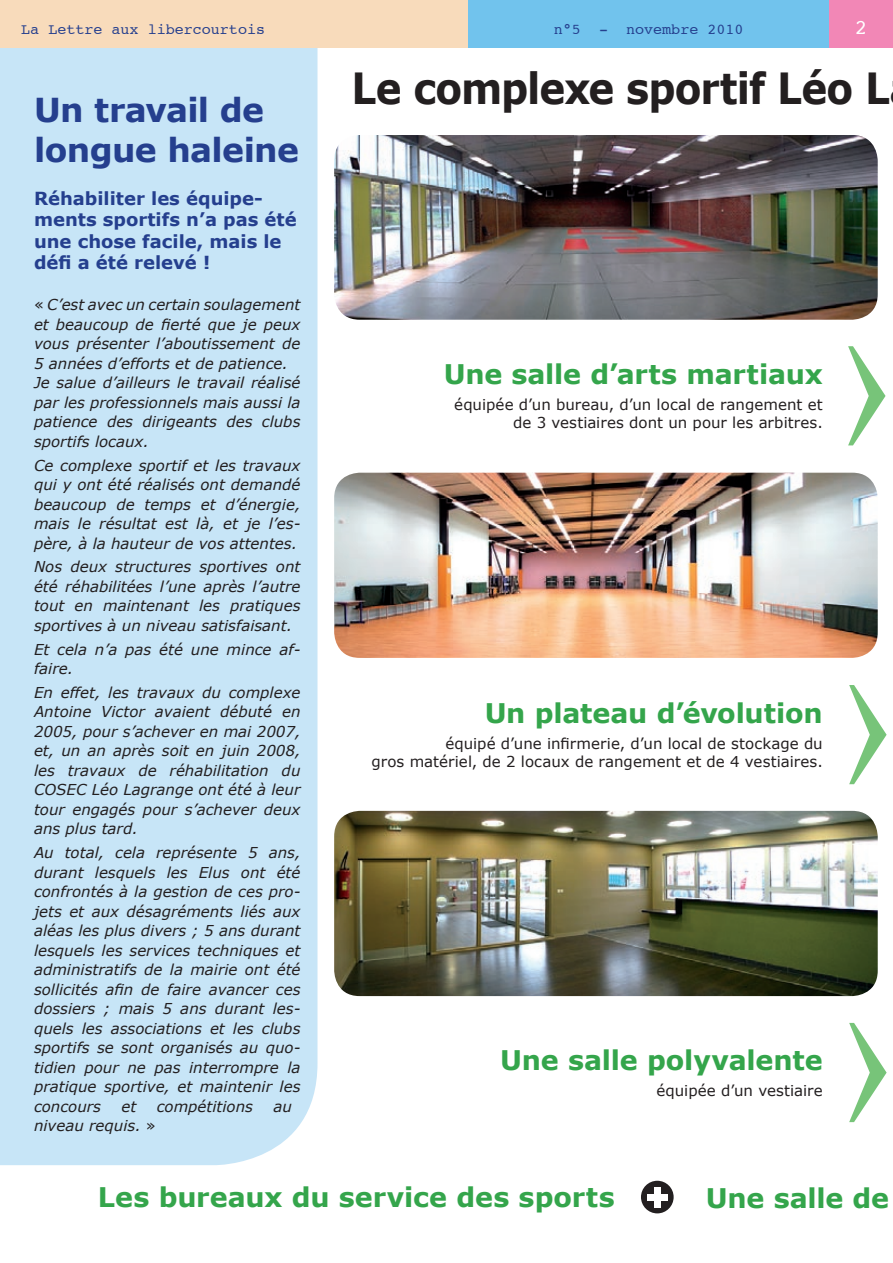
<style>
.page{position:relative;width:893px;height:1263px;background:#fff}
.page>*{position:absolute;margin:0;border:0;box-sizing:border-box;transform-origin:0 0}
.t1{font:700 42.9px "Verdana";letter-spacing:-.025em;color:#231f20;scale:.91 1}
.t2{font:700 33px/39.6px "Verdana";letter-spacing:-.02em;color:#253f8e}
.t3{font:700 27px "Verdana";letter-spacing:-.005em;color:#34a54b}
.t4{font:21px "Courier 10 Pitch BT";color:#fff}
.t5{font:700 18px/21.6px "Verdana";color:#253f8e}
.t6{font:italic 15px/19.5px "Verdana";color:#231f20;text-align:justify}
.t7{font:15px/18px "Verdana";color:#231f20;text-align:right}
.t8{font:15px "Courier 10 Pitch BT";color:#253f8e}
.s1{font-style:normal}
</style>
<div class="page">
<div style="left:0;top:48px;width:317px;height:1117px;background:#c7e5f7"></div>
<div style="left:0;top:0;width:471px;height:48px;background:#f8dbbb"></div>
<div style="left:468px;top:0;width:363px;height:48px;background:#71c3ed"></div>
<div style="left:829px;top:0;width:64px;height:48px;background:#f287b6"></div>
<div style="left:641px;top:1181px;width:33px;height:32px;background:#231f20;border-radius:50%"></div>
<div style="left:654px;top:1186px;width:7px;height:21px;background:#fff"></div>
<div style="left:647px;top:1194px;width:21px;height:6px;background:#fff"></div>
<img style="left:334px;top:811px;width:544px;height:185px;border-radius:26px">
<img style="left:334px;top:473px;width:544px;height:185px;border-radius:26px">
<img style="left:334px;top:135px;width:543px;height:185px;border-radius:26px">
<svg style="left:848px;top:346px;width:37px;height:99px"></svg>
<svg style="left:849px;top:685px;width:38px;height:99px"></svg>
<svg style="left:849px;top:1023px;width:38px;height:99px"></svg>
<p class="t8" style="left:21px;top:21px;width:245px">La Lettre aux libercourtois</p>
<p class="t8" style="left:554px;top:21px;width:191px">n°5 - novembre 2010</p>
<p class="t4" style="left:855px;top:16px;width:14px">2</p>
<p class="t1" style="left:351px;top:61px;width:593px">Le complexe sportif Léo L</p>
<p class="t2" style="left:34px;top:89px;width:266px">Un travail de longue haleine</p>
<p class="t5" style="left:34px;top:187px;width:264px">Réhabiliter les équipe&shy;ments sportifs n’a pas été une chose facile, mais le défi a été relevé !</p>
<p class="t6" style="left:34px;top:295px;width:268px"><span class="s1">«</span> C’est avec un certain soulagement et beaucoup de fierté que je peux vous présenter l’aboutissement de 5 années d’efforts et de patience.</p>
<p class="t6" style="left:34px;top:373px;width:268px">Je salue d’ailleurs le travail réalisé par les professionnels mais aussi la patience des dirigeants des clubs sportifs locaux.</p>
<p class="t6" style="left:34px;top:455px;width:268px">Ce complexe sportif et les travaux qui y ont été réalisés ont demandé beaucoup de temps et d’énergie, mais le résultat est là, et je l’es&shy;père, à la hauteur de vos attentes.</p>
<p class="t6" style="left:34px;top:557px;width:268px">Nos deux structures sportives ont été réhabilitées l’une après l’autre tout en maintenant les pratiques sportives à un niveau satisfaisant.</p>
<p class="t6" style="left:34px;top:639px;width:268px">Et cela n’a pas été une mince af&shy;faire.</p>
<p class="t6" style="left:34px;top:682px;width:268px">En effet, les travaux du complexe Antoine Victor avaient débuté en 2005, pour s’achever en mai 2007, et, un an après soit en juin 2008, les travaux de réhabilitation du COSEC Léo Lagrange ont été à leur tour engagés pour s’achever deux ans plus tard.</p>
<p class="t6" style="left:34px;top:842px;width:268px">Au total, cela représente 5 ans, durant lesquels les Elus ont été confrontés à la gestion de ces pro&shy;jets et aux désagréments liés aux aléas les plus divers ; 5 ans durant lesquels les services techniques et administratifs de la mairie ont été sollicités afin de faire avancer ces dossiers ; mais 5 ans durant les&shy;quels les associations et les clubs sportifs se sont organisés au quo&shy;tidien pour ne pas interrompre la pratique sportive, et maintenir les</p>
<p class="t6" style="left:34px;top:1096px;width:69px">concours</p>
<p class="t6" style="left:121px;top:1096px;width:16px">et</p>
<p class="t6" style="left:157px;top:1096px;width:98px">compétitions</p>
<p class="t6" style="left:273px;top:1096px;width:20px">au</p>
<p class="t6" style="left:34px;top:1115px;width:123px">niveau requis. <span class="s1">»</span></p>
<p class="t3" style="left:444px;top:357px;width:381px">Une salle d’arts martiaux</p>
<p class="t7" style="left:454px;top:395px;width:370px">équipée d’un bureau, d’un local de rangement et de 3 vestiaires dont un pour les arbitres.</p>
<p class="t3" style="left:485px;top:696px;width:340px">Un plateau d’évolution</p>
<p class="t7" style="left:371px;top:734px;width:453px">équipé d’une infirmerie, d’un local de stockage du<br>gros matériel, de 2 locaux de rangement et de 4 vestiaires.</p>
<p class="t3" style="left:500px;top:1042px;width:324px">Une salle polyvalente</p>
<p class="t7" style="left:656px;top:1081px;width:168px">équipée d’un vestiaire</p>
<p class="t3" style="left:98px;top:1180px;width:518px">Les bureaux du service des sports</p>
<p class="t3" style="left:706px;top:1180px;width:185px">Une salle de</p>
</div>
